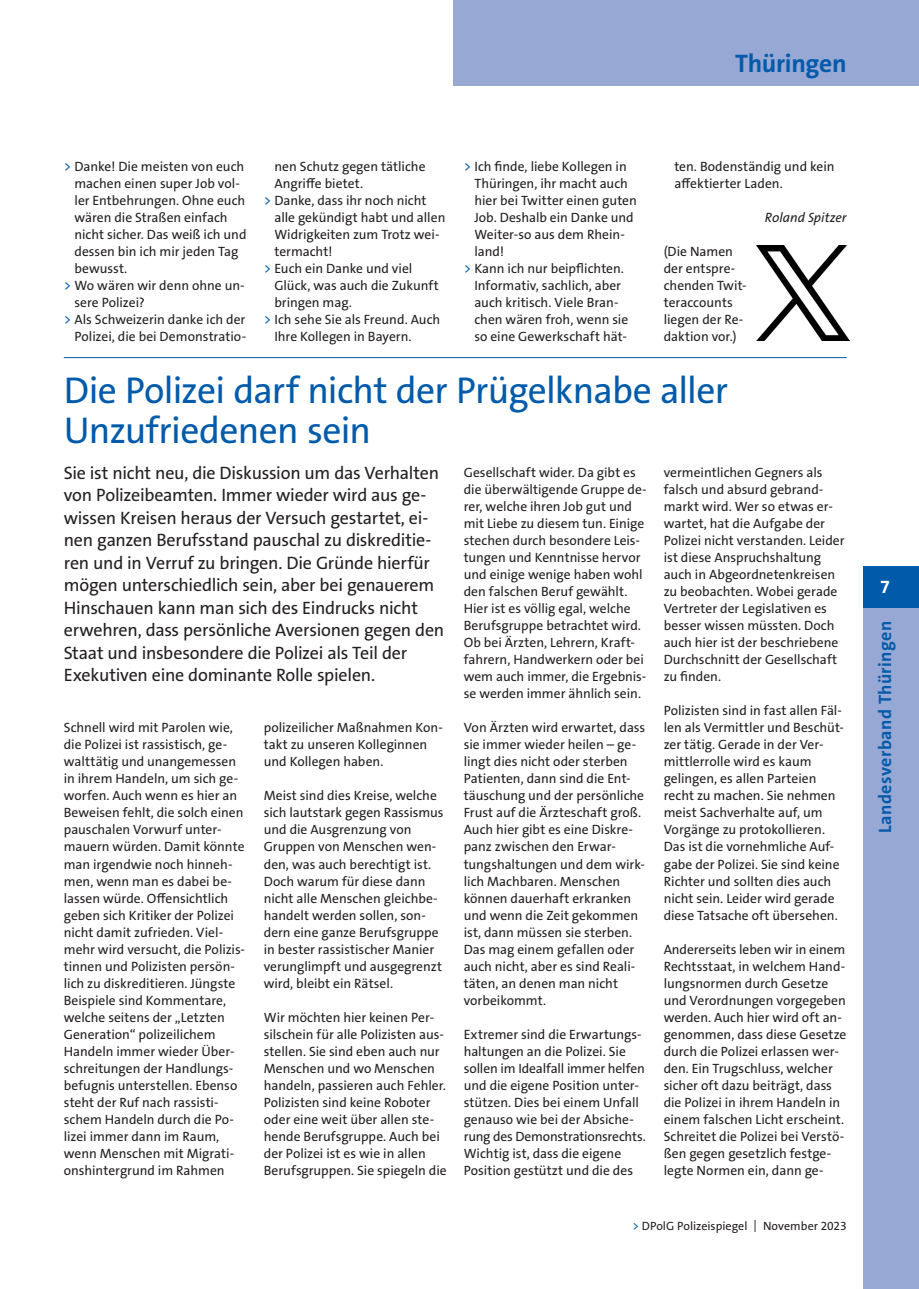
<style>
.page{position:relative;width:919px;height:1289px;background:#fff}
.page>*{position:absolute;margin:0;border:0;box-sizing:border-box;transform-origin:0 0}
.Headline_25_pt{font:37.5px/40.5px "The Sans Os F";letter-spacing:-.02em;color:#015aaa}
.t1{font:700 25.5px "The Sans Os F";letter-spacing:-.015em;color:#015aaa}
.Vorspann{font:18px/22.5px "The Sans Os F";letter-spacing:-.015em;color:#231f20}
.t2{font:700 18px "The Sans Os F";letter-spacing:.02em;color:#015aaa}
.t3{font:700 18px "The Sans Os F";color:#fff}
.Grundtext{font:13.5px/17px "The Sans Os F";color:#231f20}
.Grundtext-2{font:italic 13.5px "The Sans Os F";letter-spacing:.005em;color:#231f20}
.t4{font:12px "The Sans Os F";color:#231f20}
.s1{color:#015aaa}
</style>
<div class="page">
<img style="left:756px;top:246px;width:93px;height:95px">
<hr style="left:64px;top:357px;width:782px;height:1px;background:#015aaa">
<div style="left:863px;top:566px;width:55px;height:42px;background:#015aaa"></div>
<div style="left:863px;top:608px;width:55px;height:680px;background:#97a8d5"></div>
<div style="left:453px;top:0;width:465px;height:85px;background:#97a8d5"></div>
<h2 class="t1" style="left:735px;top:47px;width:113px">Thüringen</h2>
<p class="Grundtext" style="left:474px;top:158px;width:164px;text-indent:-11px"><span class="s1">&gt;</span> Ich finde, liebe Kollegen in<br>Thüringen, ihr macht auch hier bei Twitter einen guten<br>Job. Deshalb ein Danke und<br>Weiter-so aus dem Rhein&shy;land!</p>
<p class="Grundtext" style="left:474px;top:260px;width:155px;text-indent:-11px"><span class="s1">&gt;</span> Kann ich nur beipflichten.<br>Informativ, sachlich, aber auch kritisch. Viele Bran&shy;chen wären froh, wenn sie so eine Gewerkschaft hät-</p>
<p class="Grundtext" style="left:674px;top:158px;width:162px">ten. Bodenständig und kein affektierter Laden.</p>
<p class="Grundtext-2" style="left:764px;top:209px;width:83px">Roland Spitzer</p>
<p class="Grundtext" style="left:663px;top:243px;width:84px">(Die Namen der entspre&shy;chenden Twit&shy;teraccounts liegen der Re&shy;daktion vor.)</p>
<p class="Headline_25_pt" style="left:64px;top:370px;width:666px">Die Polizei darf nicht der Prügelknabe aller<br>Unzufriedenen sein</p>
<p class="Vorspann" style="left:64px;top:461px;width:382px">Sie ist nicht neu, die Diskussion um das Verhalten von Polizeibeamten. Immer wieder wird aus ge&shy;wissen Kreisen heraus der Versuch gestartet, ei&shy;nen ganzen Berufsstand pauschal zu diskreditie&shy;ren und in Verruf zu bringen. Die Gründe hierfür mögen unterschiedlich sein, aber bei genauerem Hinschauen kann man sich des Eindrucks nicht erwehren, dass persönliche Aversionen gegen den Staat und insbesondere die Polizei als Teil der Exekutiven eine dominante Rolle spielen.</p>
<p class="Grundtext" style="left:64px;top:719px;width:183px">Schnell wird mit Parolen wie, die Polizei ist rassistisch, ge&shy;walttätig und unangemessen in ihrem Handeln, um sich ge&shy;worfen. Auch wenn es hier an<br>Beweisen fehlt, die solch einen pauschalen Vorwurf unter&shy;mauern würden. Damit könnte man irgendwie noch hinneh&shy;men, wenn man es dabei be&shy;lassen würde. Offensichtlich geben sich Kritiker der Polizei nicht damit zufrieden. Viel&shy;mehr wird versucht, die Polizis&shy;tinnen und Polizisten persön&shy;lich zu diskreditieren. Jüngste<br>Beispiele sind Kommentare, welche seitens der „Letzten<br>Generation“ polizeilichem<br>Handeln immer wieder Über&shy;schreitungen der Handlungs&shy;befugnis unterstellen. Ebenso steht der Ruf nach rassisti&shy;schem Handeln durch die Po&shy;lizei immer dann im Raum, wenn Menschen mit Migrati&shy;onshintergrund im Rahmen</p>
<p class="Grundtext" style="left:264px;top:719px;width:180px">polizeilicher Maßnahmen Kon&shy;takt zu unseren Kolleginnen und Kollegen haben.</p>
<p class="Grundtext" style="left:74px;top:158px;width:174px;text-indent:-11px"><span class="s1">&gt;</span> Danke! Die meisten von euch machen einen super Job vol&shy;ler Entbehrungen. Ohne euch wären die Straßen einfach nicht sicher. Das weiß ich und dessen bin ich mir jeden Tag bewusst.</p>
<p class="Grundtext" style="left:74px;top:277px;width:172px;text-indent:-11px"><span class="s1">&gt;</span> Wo wären wir denn ohne un&shy;sere Polizei?</p>
<p class="Grundtext" style="left:64px;top:311px;width:184px;text-align:right"><span class="s1">&gt;</span> Als Schweizerin danke ich der<br>Polizei, die bei Demonstratio-</p>
<p class="Grundtext" style="left:274px;top:158px;width:153px">nen Schutz gegen tätliche<br>Angriffe bietet.</p>
<p class="Grundtext" style="left:274px;top:192px;width:172px;text-indent:-11px"><span class="s1">&gt;</span> Danke, dass ihr noch nicht alle gekündigt habt und allen<br>Widrigkeiten zum Trotz wei&shy;termacht!</p>
<p class="Grundtext" style="left:274px;top:260px;width:166px;text-indent:-11px"><span class="s1">&gt;</span> Euch ein Danke und viel<br>Glück, was auch die Zukunft bringen mag.</p>
<p class="Grundtext" style="left:274px;top:311px;width:167px;text-indent:-11px"><span class="s1">&gt;</span> Ich sehe Sie als Freund. Auch<br>Ihre Kollegen in Bayern.</p>
<p class="Grundtext" style="left:463px;top:464px;width:184px">Gesellschaft wider. Da gibt es die überwältigende Gruppe de&shy;rer, welche ihren Job gut und mit Liebe zu diesem tun. Einige stechen durch besondere Leis&shy;tungen und Kenntnisse hervor und einige wenige haben wohl den falschen Beruf gewählt.<br>Hier ist es völlig egal, welche<br>Berufsgruppe betrachtet wird.<br>Ob bei Ärzten, Lehrern, Kraft&shy;fahrern, Handwerkern oder bei wem auch immer, die Ergebnis&shy;se werden immer ähnlich sein.</p>
<p class="Grundtext" style="left:463px;top:719px;width:183px">Von Ärzten wird erwartet, dass sie immer wieder heilen – ge&shy;lingt dies nicht oder sterben<br>Patienten, dann sind die Ent&shy;täuschung und der persönliche<br>Frust auf die Ärzteschaft groß.<br>Auch hier gibt es eine Diskre&shy;panz zwischen den Erwar&shy;tungshaltungen und dem wirk&shy;lich Machbaren. Menschen können dauerhaft erkranken und wenn die Zeit gekommen ist, dann müssen sie sterben.<br>Das mag einem gefallen oder auch nicht, aber es sind Reali&shy;täten, an denen man nicht vorbeikommt.</p>
<p class="Grundtext" style="left:463px;top:1025px;width:184px">Extremer sind die Erwartungs&shy;haltungen an die Polizei. Sie sollen im Idealfall immer helfen und die eigene Position unter&shy;stützen. Dies bei einem Unfall genauso wie bei der Absiche&shy;rung des Demonstrationsrechts.<br>Wichtig ist, dass die eigene<br>Position gestützt und die des</p>
<p class="Grundtext" style="left:663px;top:464px;width:182px">vermeintlichen Gegners als falsch und absurd gebrand&shy;markt wird. Wer so etwas er&shy;wartet, hat die Aufgabe der<br>Polizei nicht verstanden. Leider ist diese Anspruchshaltung auch in Abgeordnetenkreisen zu beobachten. Wobei gerade<br>Vertreter der Legislativen es besser wissen müssten. Doch auch hier ist der beschriebene<br>Durchschnitt der Gesellschaft zu finden.</p>
<p class="Grundtext" style="left:663px;top:702px;width:182px">Polizisten sind in fast allen Fäl&shy;len als Vermittler und Beschüt&shy;zer tätig. Gerade in der Ver&shy;mittlerrolle wird es kaum gelingen, es allen Parteien recht zu machen. Sie nehmen meist Sachverhalte auf, um<br>Vorgänge zu protokollieren.<br>Das ist die vornehmliche Auf&shy;gabe der Polizei. Sie sind keine<br>Richter und sollten dies auch nicht sein. Leider wird gerade diese Tatsache oft übersehen.</p>
<p class="Grundtext" style="left:663px;top:940px;width:184px">Andererseits leben wir in einem<br>Rechtsstaat, in welchem Hand&shy;lungsnormen durch Gesetze und Verordnungen vorgegeben werden. Auch hier wird oft an&shy;genommen, dass diese Gesetze durch die Polizei erlassen wer&shy;den. Ein Trugschluss, welcher sicher oft dazu beiträgt, dass die Polizei in ihrem Handeln in einem falschen Licht erscheint.<br>Schreitet die Polizei bei Verstö&shy;ßen gegen gesetzlich festge&shy;legte Normen ein, dann ge-</p>
<p class="Grundtext" style="left:264px;top:787px;width:181px">Meist sind dies Kreise, welche sich lautstark gegen Rassismus und die Ausgrenzung von<br>Gruppen von Menschen wen&shy;den, was auch berechtigt ist.<br>Doch warum für diese dann nicht alle Menschen gleichbe&shy;handelt werden sollen, son&shy;dern eine ganze Berufsgruppe in bester rassistischer Manier verunglimpft und ausgegrenzt wird, bleibt ein Rätsel.</p>
<p class="Grundtext" style="left:264px;top:1008px;width:184px">Wir möchten hier keinen Per&shy;silschein für alle Polizisten aus&shy;stellen. Sie sind eben auch nur<br>Menschen und wo Menschen handeln, passieren auch Fehler.<br>Polizisten sind keine Roboter oder eine weit über allen ste&shy;hende Berufsgruppe. Auch bei der Polizei ist es wie in allen<br>Berufsgruppen. Sie spiegeln die</p>
<p class="t4" style="left:632px;top:1217px;width:215px"><span class="s1">&gt;</span> DPolG Polizeispiegel | November 2023</p>
<h3 class="t3" style="left:879px;top:575px;width:11px">7</h3>
<h3 class="t2" style="left:873px;top:833px;width:213px;rotate:-90deg">Landesverband Thüringen</h3>
</div>
